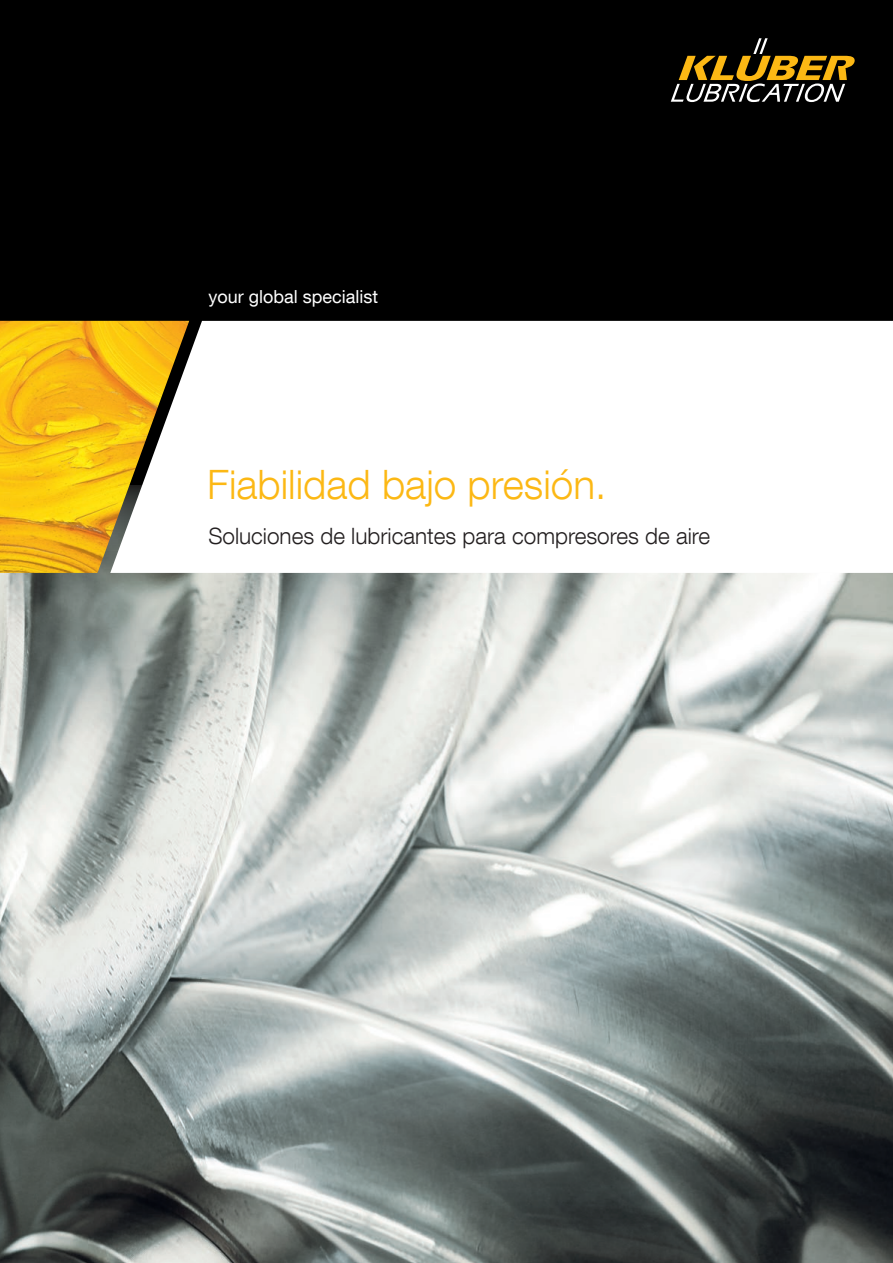
<style>
.page{position:relative;width:893px;height:1263px;background:#000}
.page>*{position:absolute;margin:0;border:0;box-sizing:border-box;transform-origin:0 0}
.t1{font:300 40.5px "Helvetica Neue LT Com";color:#fcb814}
.t2{font:300 22.5px "Helvetica Neue LT Com";color:#231f20}
.t3{font:18px "Helvetica Neue LT Com";color:#fff}
</style>
<div class="page">
<img style="left:0;top:573px;width:893px;height:690px">
<div style="left:189px;top:321px;width:704px;height:252px;background:#fff"></div>
<svg style="left:671px;top:38px;width:184px;height:64px"></svg>
<img style="left:0;top:321px;width:189px;height:252px">
<p class="t3" style="left:208px;top:290px;width:171px">your global specialist</p>
<h1 class="t1" style="left:207px;top:470px;width:401px">Fiabilidad bajo presión.</h1>
<p class="t2" style="left:208px;top:528px;width:503px">Soluciones de lubricantes para compresores de aire</p>
</div>
